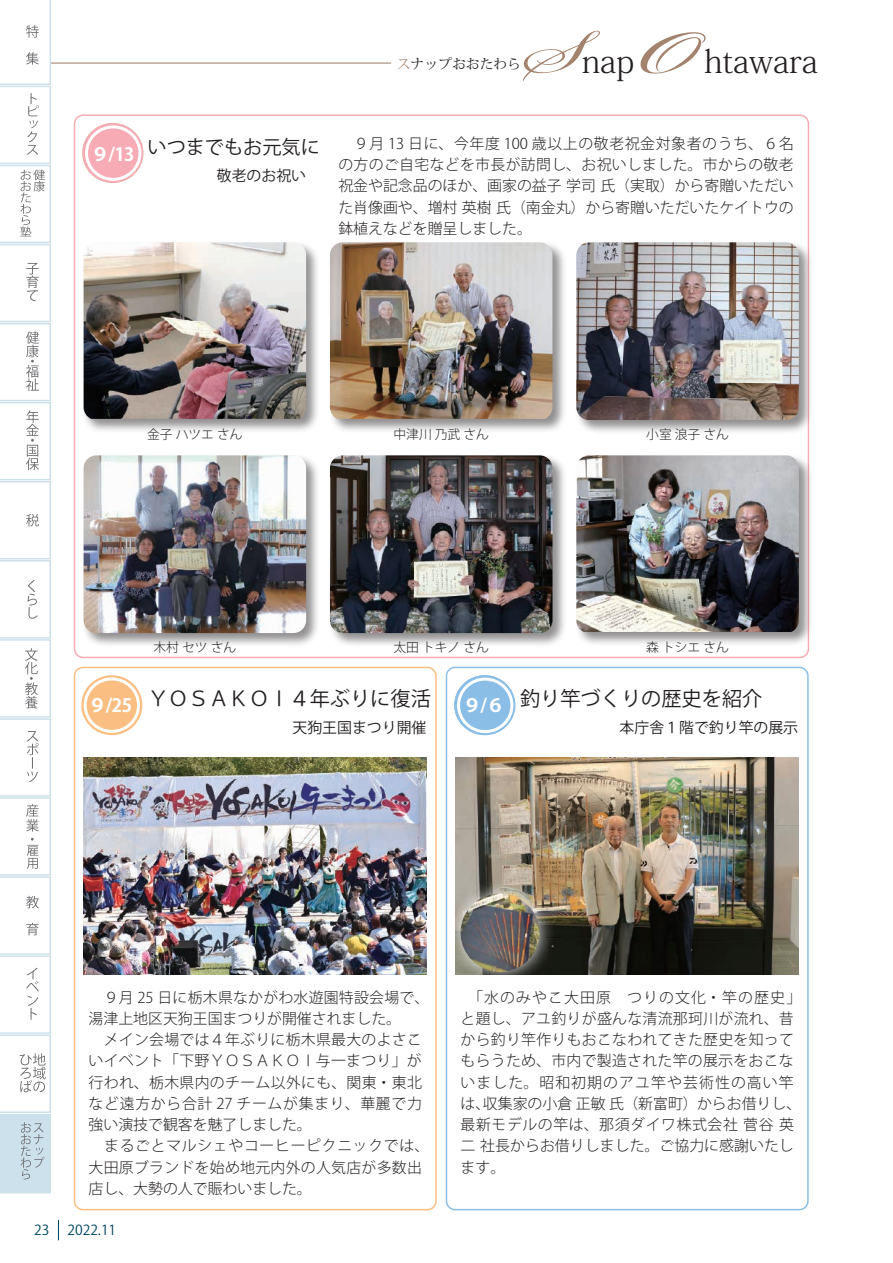
<style>
.page{position:relative;width:893px;height:1263px;background:#fff}
.page>*{position:absolute;margin:0;border:0;box-sizing:border-box;transform-origin:0 0}
.t1{font:300 31.95px "Koz Min Pro";color:#231f20}
.t2{font:20.25px "Koz Go Pro";color:#231f20}
.t3{font:700 18.3px "Koz Go Pro";letter-spacing:-.03em;color:#fff;scale:.89 1}
.t4{font:700 18.3px "Koz Go Pro";letter-spacing:-.03em;color:#fff}
.t5{font:300 14.85px/21.3px "Koz Go Pro";letter-spacing:.02em;color:#231f20}
.t6{font:14.85px "Koz Go Pro";color:#231f20}
.t7{font:13.8px "Koz Go Pro";color:#004963}
.t8{font:13.8px "Koz Min Pro";color:#231f20}
.t9{font:300 12.75px "Koz Go Pro";color:#231f20}
.s1{color:#a4836e}
.s2{font-weight:400;font-size:19.2px}
</style>
<div class="page">
<svg style="left:58px;top:1220px;width:1px;height:20px"></svg>
<svg style="left:0;top:0;width:51px;height:1193px"></svg>
<hr style="left:51px;top:63px;width:340px;height:1px;background:#a4836e">
<svg style="left:640px;top:32px;width:66px;height:42px"></svg>
<svg style="left:523px;top:31px;width:77px;height:50px"></svg>
<div style="left:82px;top:123px;width:61px;height:60px;background:#f7abb4;border-radius:50%"></div>
<div style="left:85px;top:125px;width:56px;height:56px;border:3px solid #fff;border-radius:50%"></div>
<svg style="left:81px;top:675px;width:61px;height:60px;background:#fbc48f"></svg>
<div style="left:84px;top:677px;width:56px;height:56px;border:3px solid #fff;border-radius:50%"></div>
<svg style="left:454px;top:675px;width:61px;height:60px"></svg>
<div style="left:458px;top:679px;width:54px;height:52px;background:#8abee7;border-radius:50%"></div>
<div style="left:457px;top:678px;width:56px;height:55px;border:3px solid #fff;border-radius:50%"></div>
<img style="left:456px;top:757px;width:343px;height:218px">
<img style="left:84px;top:757px;width:343px;height:218px">
<div style="left:445px;top:878px;width:110px;height:109px;background:#fff;opacity:.86"></div>
<img style="left:461px;top:893px;width:78px;height:79px;border-radius:39px">
<div style="left:81px;top:240px;width:240px;height:193px;background:#231f20;opacity:.5"></div>
<img style="left:84px;top:242px;width:222px;height:177px">
<div style="left:328px;top:240px;width:239px;height:193px;background:#231f20;opacity:.5"></div>
<img style="left:330px;top:242px;width:222px;height:177px">
<div style="left:574px;top:453px;width:239px;height:193px;background:#231f20;opacity:.5"></div>
<img style="left:576px;top:455px;width:223px;height:177px">
<div style="left:574px;top:240px;width:239px;height:194px;background:#231f20;opacity:.5"></div>
<img style="left:576px;top:242px;width:223px;height:178px">
<div style="left:81px;top:453px;width:240px;height:195px;background:#231f20;opacity:.5"></div>
<img style="left:84px;top:455px;width:222px;height:178px">
<div style="left:328px;top:453px;width:239px;height:195px;background:#231f20;opacity:.5"></div>
<img style="left:330px;top:455px;width:222px;height:178px">
<div style="left:838px;top:449px;width:25px;height:25px;border:1px solid #006f92;border-radius:50%"></div>
<div style="left:838px;top:789px;width:25px;height:25px;border:1px solid #006f92;border-radius:50%"></div>
<p class="t8" style="left:397px;top:54px;width:126px"><span class="s1">ス</span>ナップおおたわら</p>
<p class="t1" style="left:582px;top:38px;width:54px">nap</p>
<p class="t1" style="left:704px;top:38px;width:115px">htawara</p>
<p class="t3" style="left:91px;top:141px;width:48px">10/28</p>
<p class="t4" style="left:91px;top:142px;width:45px">９ 13</p>
<p class="t5" style="left:338px;top:133px;width:457px;text-align:justify;text-indent:-191px"><span class="s2">いつまでもお元気に</span> 　９月 13 日に、今年度 100 歳以上の敬老祝金対象者のうち、６名の方のご自宅などを市長が訪問し、お祝いしました。市からの敬老祝金や記念品のほか、画家の益子 学司 氏（実取）から寄贈いただいた肖像画や、増村 英樹 氏（南金丸）から寄贈いただいたケイトウの鉢植えなどを贈呈しました。</p>
<p class="t6" style="left:217px;top:166px;width:91px">敬老のお祝い</p>
<p class="t9" style="left:147px;top:426px;width:97px">金子 ハツエ さん</p>
<p class="t9" style="left:393px;top:426px;width:97px">中津川 乃武 さん</p>
<p class="t9" style="left:646px;top:426px;width:84px">小室 浪子 さん</p>
<p class="t9" style="left:154px;top:639px;width:84px">木村 セツ さん</p>
<p class="t9" style="left:393px;top:639px;width:97px">太田 トキノ さん</p>
<p class="t9" style="left:646px;top:639px;width:84px">森 トシエ さん</p>
<p class="t2" style="left:148px;top:685px;width:284px">ＹＯＳＡＫＯＩ４年ぶりに復活</p>
<p class="t2" style="left:520px;top:685px;width:244px">釣り竿づくりの歴史を紹介</p>
<p class="t6" style="left:292px;top:718px;width:135px">天狗王国まつり開催</p>
<p class="t4" style="left:88px;top:694px;width:45px">９/25</p>
<p class="t3" style="left:463px;top:694px;width:48px">10/28</p>
<p class="t4" style="left:463px;top:694px;width:43px">９６</p>
<p class="t6" style="left:620px;top:718px;width:180px">本庁舎１階で釣り竿の展示</p>
<p class="t5" style="left:89px;top:986px;width:342px">　９月 25 日に栃木県なかがわ水遊園特設会場で、湯津上地区天狗王国まつりが開催されました。<br>　メイン会場では４年ぶりに栃木県最大のよさこいイベント「下野ＹＯＳＡＫＯＩ与一まつり」が行われ、栃木県内のチーム以外にも、関東・東北など遠方から合計 27 チームが集まり、華麗で力強い演技で観客を魅了しました。<br>　まるごとマルシェやコーヒーピクニックでは、大田原ブランドを始め地元内外の人気店が多数出店し、大勢の人で賑わいました。</p>
<p class="t7" style="left:34px;top:1221px;width:17px">23</p>
<p class="t7" style="left:68px;top:1221px;width:50px">2022.11</p>
<p class="t5" style="left:461px;top:986px;width:342px">　「水のみやこ大田原　つりの文化・竿の歴史」と題し、アユ釣りが盛んな清流那珂川が流れ、昔から釣り竿作りもおこなわれてきた歴史を知ってもらうため、市内で製造された竿の展示をおこないました。昭和初期のアユ竿や芸術性の高い竿は、収集家の小倉 正敏 氏（新富町）からお借りし、最新モデルの竿は、那須ダイワ株式会社 菅谷 英二 社長からお借りしました。ご協力に感謝いたします。</p>
</div>
